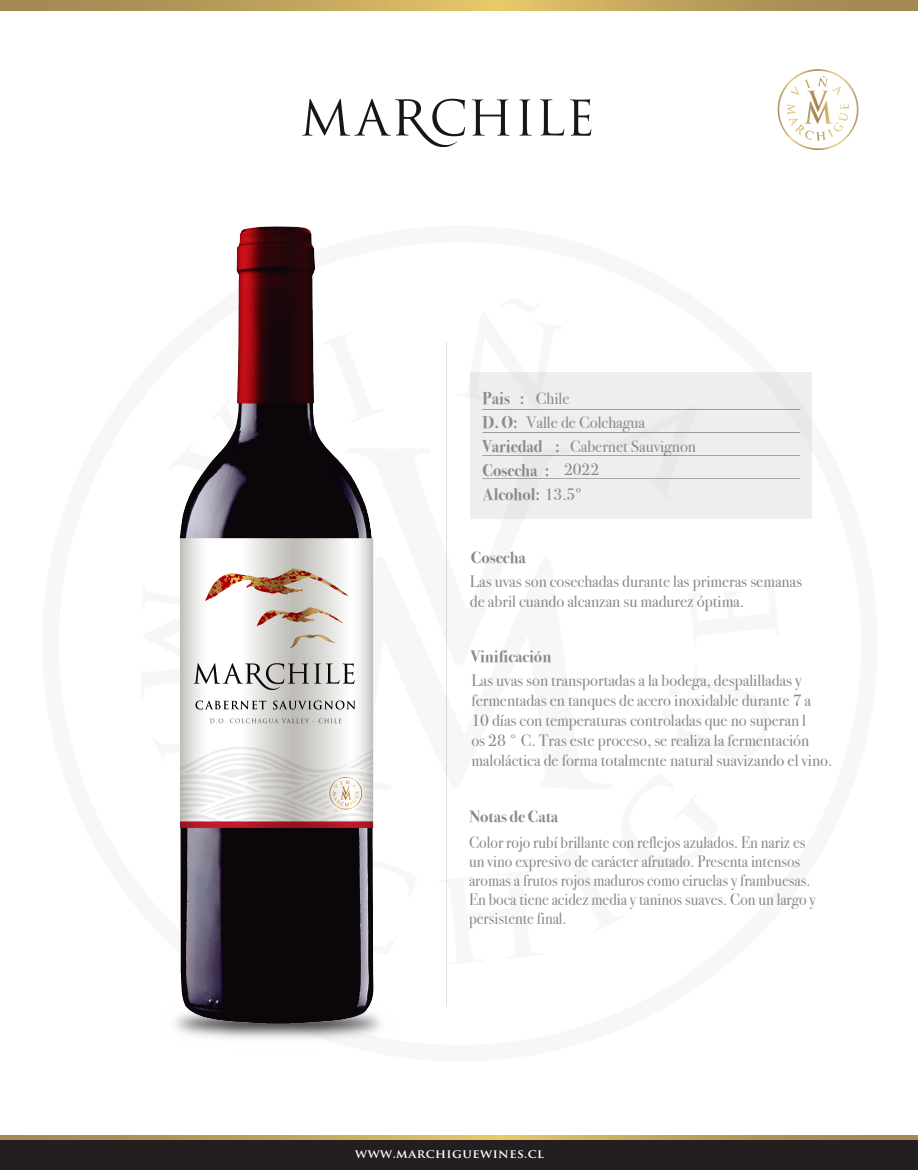
<style>
.page{position:relative;width:918px;height:1170px;background:#fff}
.page>*{position:absolute;margin:0;border:0;box-sizing:border-box;transform-origin:0 0}
.t1{font:700 17.1px/24px "Bodoni Svty Two ITCTT";color:#8a8a8e;scale:.96 1}
.t2{font:16.5px/19.8px "Bodoni Svty Two ITCTT";color:#8a8a8e}
.t3{font:16.5px/18.8px "Bodoni Svty Two ITCTT";color:#8a8a8e;scale:.95 1}
.t4{font:700 16.5px "Bodoni Svty Two ITCTT";color:#8a8a8e}
.t5{font:700 12px "Trajan Pro";letter-spacing:.035em;color:#fff;scale:1.05 1}
.s1{font-weight:400;font-size:16.5px}
</style>
<div class="page">
<svg style="left:446px;top:448px;width:126px;height:218px"></svg>
<svg style="left:446px;top:870px;width:1px;height:94px"></svg>
<div style="left:662px;top:708px;width:11px;height:11px;background:#f7f7f7;border-radius:50%"></div>
<div style="left:669px;top:685px;width:10px;height:11px;background:#f7f7f7;border-radius:50%"></div>
<div style="left:470px;top:372px;width:341px;height:146px;background:#eeeeef"></div>
<div style="left:0;top:1139px;width:918px;height:30px;background:#231f20"></div>
<svg style="left:1px;top:1135px;width:917px;height:4px;background:#bda15b"></svg>
<svg style="left:778px;top:69px;width:81px;height:81px"></svg>
<svg style="left:0;top:0;width:918px;height:10px;background:#bda15b"></svg>
<hr style="left:482px;top:409px;width:318px;height:1px;background:#231f20">
<hr style="left:482px;top:432px;width:318px;height:1px;background:#231f20">
<hr style="left:482px;top:455px;width:318px;height:1px;background:#231f20">
<hr style="left:482px;top:478px;width:318px;height:1px;background:#231f20">
<svg style="left:472px;top:99px;width:38px;height:37px"></svg>
<svg style="left:519px;top:99px;width:13px;height:37px"></svg>
<svg style="left:570px;top:99px;width:21px;height:37px"></svg>
<svg style="left:540px;top:99px;width:24px;height:36px"></svg>
<svg style="left:302px;top:99px;width:163px;height:48px"></svg>
<img style="left:175px;top:226px;width:206px;height:815px">
<p class="t1" style="left:483px;top:384px;width:104px">Pais :<br>D. O:<br>Variedad :<br>Cosecha :<br>Alcohol: <span class="s1">13.5º</span></p>
<p class="t2" style="left:536px;top:386px;width:35px">Chile</p>
<p class="t2" style="left:526px;top:411px;width:121px">Valle de Colchagua</p>
<p class="t2" style="left:570px;top:434px;width:127px">Cabernet Sauvignon</p>
<p class="t2" style="left:564px;top:457px;width:37px">2022</p>
<p class="t4" style="left:471px;top:544px;width:56px">Cosecha</p>
<p class="t2" style="left:470px;top:569px;width:334px">Las uvas son cosechadas durante las primeras semanas de abril cuando alcanzan su madurez óptima.</p>
<p class="t4" style="left:471px;top:642px;width:82px">Vinificación</p>
<p class="t2" style="left:471px;top:669px;width:363px">Las uvas son transportadas a la bodega, despalilladas y fermentadas en tanques de acero inoxidable durante 7 a 10 días con temperaturas controladas que no superan l<br>os 28 ° C. Tras este proceso, se realiza la fermentación maloláctica de forma totalmente natural suavizando el vino.</p>
<p class="t4" style="left:469px;top:802px;width:90px">Notas de Cata</p>
<p class="t3" style="left:469px;top:831px;width:367px">Color rojo rubí brillante con reflejos azulados. En nariz es un vino expresivo de carácter afrutado. Presenta intensos aromas a frutos rojos maduros como ciruelas y frambuesas.<br>En boca tiene acidez media y taninos suaves. Con un largo y persistente final.</p>
<p class="t5" style="left:355px;top:1145px;width:181px">WWW.MARCHIGUEWINES.CL</p>
</div>
